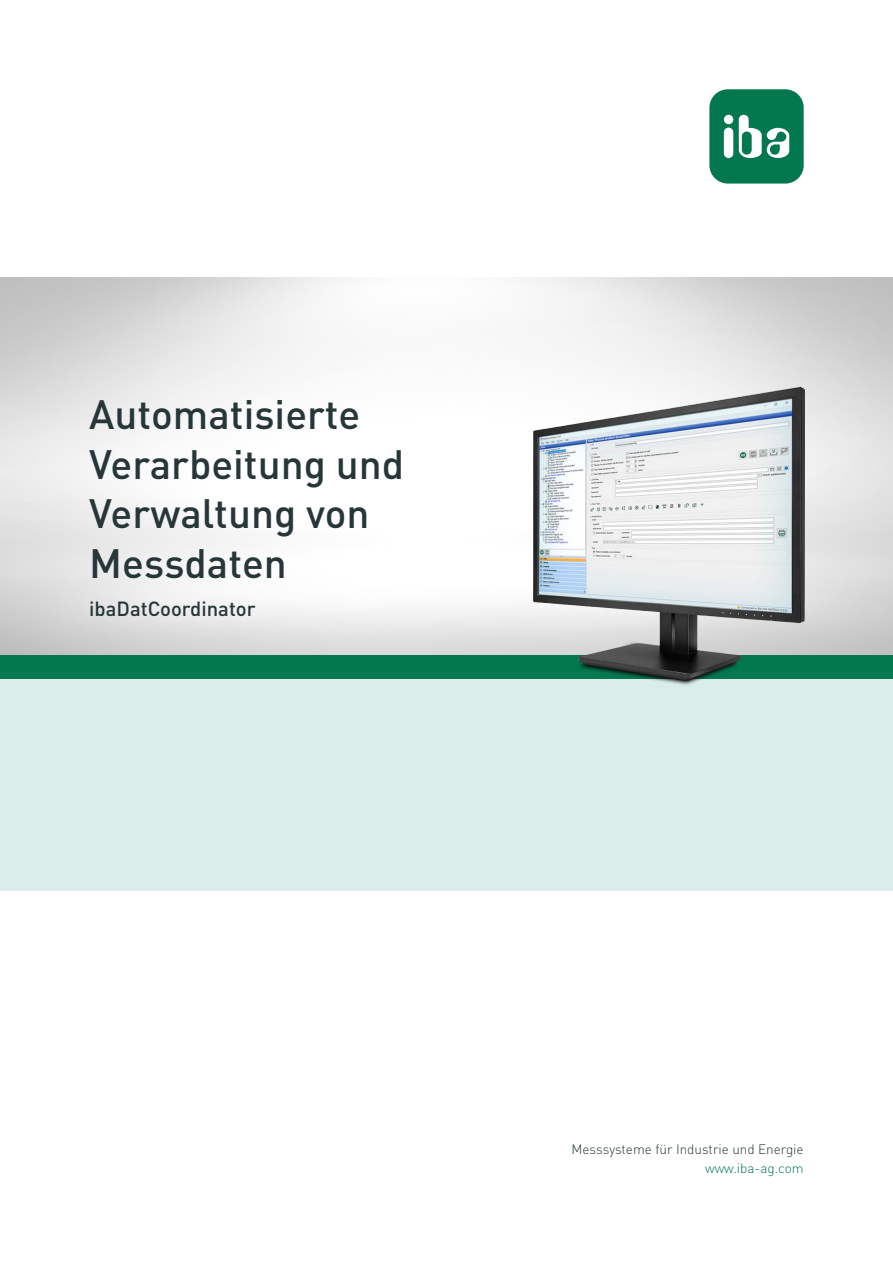
<style>
.page{position:relative;width:893px;height:1263px;background:#fff}
.page>*{position:absolute;margin:0;border:0;box-sizing:border-box;transform-origin:0 0}
.t1{font:500 40.5px/49.5px "DIN Pro";color:#273638}
.t2{font:500 20.25px "DIN Pro";color:#273638}
.t3{font:300 13.5px "DIN Pro";color:#273638}
.t4{font:300 13.5px "DIN Pro";color:#03774e}
</style>
<div class="page">
<svg style="left:709px;top:89px;width:95px;height:95px"></svg>
<img style="left:0;top:278px;width:893px;height:377px">
<div style="left:0;top:678px;width:893px;height:213px;background:#dbedea"></div>
<div style="left:0;top:655px;width:893px;height:23px;background:#03774e"></div>
<img style="left:533px;top:361px;width:271px;height:324px">
<p class="t1" style="left:89px;top:387px;width:316px">Automatisierte<br>Verarbeitung und<br>Verwaltung von<br>Messdaten</p>
<p class="t2" style="left:89px;top:593px;width:168px">ibaDatCoordinator</p>
<p class="t3" style="left:571px;top:1139px;width:234px">Messsysteme für Industrie und Energie</p>
<p class="t4" style="left:705px;top:1158px;width:100px">www.iba-ag.com</p>
</div>
